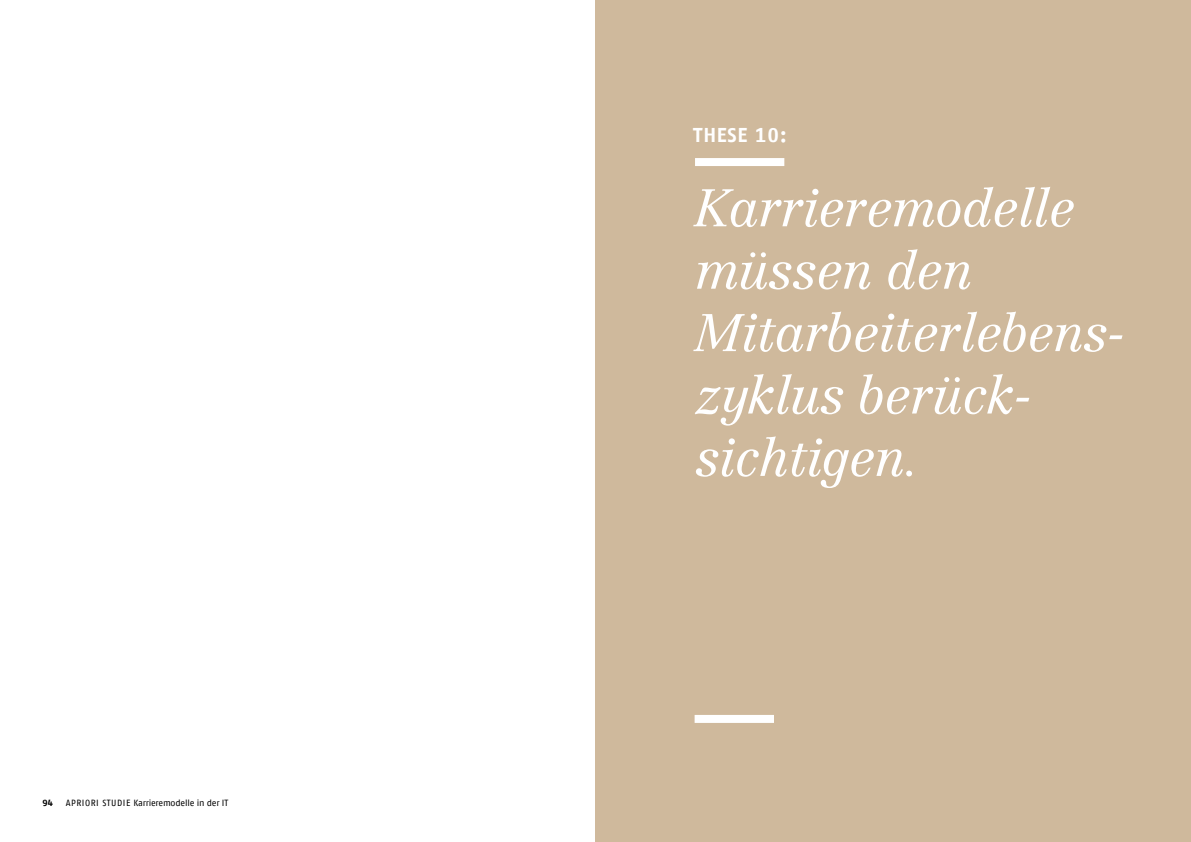
<style>
.page{position:relative;width:1191px;height:842px;background:#fff}
.page>*{position:absolute;margin:0;border:0;box-sizing:border-box;transform-origin:0 0}
.t1{font:italic 300 52px/62.4px "Centennial CE";letter-spacing:-.02em;color:#fff}
.t2{font:20px "Fago No Bold Tf";color:#fff}
.t3{font:9px "Fago No Regular Tf";letter-spacing:-.02em;color:#000}
.t4{font:9px "Fago No Bold Tf";color:#000}
</style>
<div class="page">
<div style="left:595px;top:0;width:596px;height:842px;background:#cfb99c"></div>
<div style="left:695px;top:158px;width:89px;height:8px;background:#fff"></div>
<div style="left:694px;top:715px;width:80px;height:8px;background:#fff"></div>
<p class="t4" style="left:43px;top:797px;width:12px">94</p>
<p class="t3" style="left:66px;top:797px;width:164px">APRIORI STUDIE Karrieremodelle in der IT</p>
<p class="t2" style="left:693px;top:123px;width:95px">TH ESE 10:</p>
<p class="t1" style="left:694px;top:176px;width:433px">Karrieremodelle müssen den<br>Mitarbeiterlebens&shy;zyklus berück&shy;sichtigen.</p>
</div>
